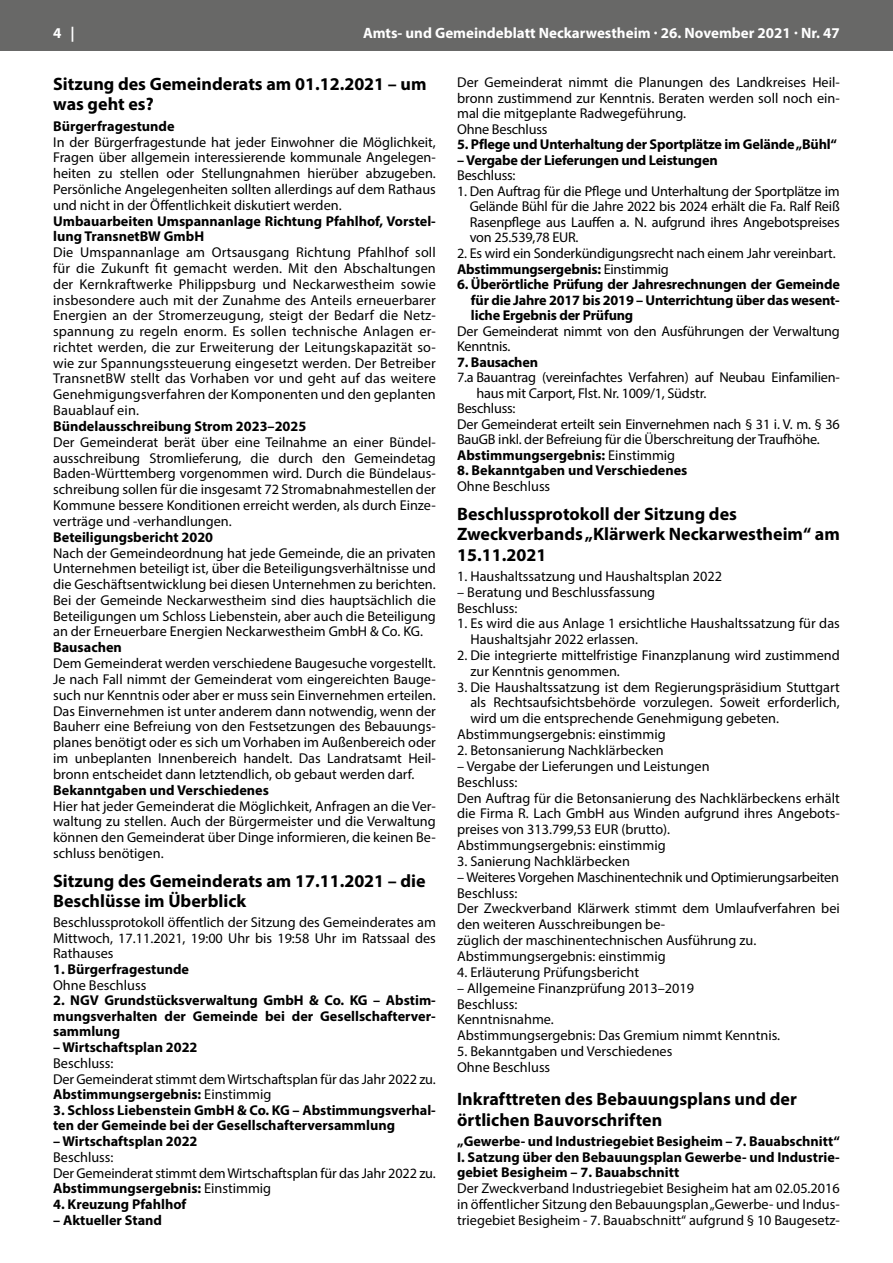
<style>
.page{position:relative;width:893px;height:1263px;background:#fff}
.page>*{position:absolute;margin:0;border:0;box-sizing:border-box;transform-origin:0 0}
.t1{font:700 18px/20.2px "Myriad Pro";color:#000}
.t2{font:700 15px "Myriad Pro";color:#fff}
.t3{font:14.25px/15.8px "Myriad Pro";color:#000}
.t4{font:700 14.25px/15.5px "Myriad Pro";color:#000;text-align:justify}
.s1{font-weight:700}
.s2{font-weight:400}
</style>
<div class="page">
<div style="left:0;top:0;width:893px;height:51px;background:#686867"></div>
<p class="t2" style="left:53px;top:23px;width:23px">4 |</p>
<p class="t2" style="left:363px;top:23px;width:478px">Amts- und Gemeindeblatt Neckarwestheim · 26. November 2021 · Nr. 47</p>
<p class="t3" style="left:457px;top:74px;width:384px">Der Gemeinderat nimmt die Planungen des Landkreises Heil&shy;bronn zustimmend zur Kenntnis. Beraten werden soll noch ein&shy;mal die mitgeplante Radwegeführung.<br>Ohne Beschluss</p>
<p class="t4" style="left:457px;top:136px;width:381px">5. Pflege und Unterhaltung der Sportplätze im Gelände „Bühl“</p>
<p class="t4" style="left:457px;top:152px;width:262px">– Vergabe der Lieferungen und Leistungen</p>
<p class="t3" style="left:457px;top:168px;width:60px">Beschluss:</p>
<p class="t3" style="left:470px;top:183px;width:372px;text-align:justify;text-indent:-13px">1. Den Auftrag für die Pflege und Unterhaltung der Sportplätze im Gelände Bühl für die Jahre 2022 bis 2024 erhält die Fa. Ralf Reiß Rasenpflege aus Lauffen a. N. aufgrund ihres Angebotspreises von 25.539,78 EUR.</p>
<p class="t3" style="left:457px;top:245px;width:380px">2. Es wird ein Sonderkündigungsrecht nach einem Jahr vereinbart.<br><span class="s1">Abstimmungsergebnis:</span> Einstimmig</p>
<p class="t4" style="left:471px;top:276px;width:370px;text-indent:-14px">6. Überörtliche Prüfung der Jahresrechnungen der Gemeinde für die Jahre 2017 bis 2019 – Unterrichtung über das wesent&shy;liche Ergebnis der Prüfung</p>
<p class="t3" style="left:457px;top:323px;width:384px">Der Gemeinderat nimmt von den Ausführungen der Verwaltung<br>Kenntnis.</p>
<p class="t4" style="left:457px;top:354px;width:82px">7. Bausachen</p>
<p class="t3" style="left:457px;top:369px;width:384px">7.a Bauantrag (vereinfachtes Verfahren) auf Neubau Einfamilien-</p>
<p class="t3" style="left:476px;top:385px;width:231px">haus mit Carport, Flst. Nr. 1009/1, Südstr.</p>
<p class="t3" style="left:457px;top:400px;width:60px">Beschluss:</p>
<p class="t3" style="left:457px;top:416px;width:384px">Der Gemeinderat erteilt sein Einvernehmen nach § 31 i. V. m. § 36</p>
<p class="t3" style="left:457px;top:431px;width:364px">BauGB inkl. der Befreiung für die Überschreitung der Traufhöhe.</p>
<p class="t4" style="left:457px;top:447px;width:220px">Abstimmungsergebnis: <span class="s2">Einstimmig</span></p>
<p class="t4" style="left:457px;top:462px;width:232px">8. Bekanntgaben und Verschiedenes</p>
<p class="t3" style="left:457px;top:478px;width:95px">Ohne Beschluss</p>
<p class="t1" style="left:457px;top:503px;width:384px">Beschlussprotokoll der Sitzung des<br>Zweckverbands „Klärwerk Neckarwestheim“ am<br>15.11.2021</p>
<p class="t3" style="left:457px;top:568px;width:266px">1. Haushaltssatzung und Haushaltsplan 2022</p>
<p class="t3" style="left:457px;top:584px;width:200px">– Beratung und Beschlussfassung<br>Beschluss:</p>
<p class="t3" style="left:470px;top:616px;width:371px;text-indent:-13px">1. Es wird die aus Anlage 1 ersichtliche Haushaltssatzung für das<br>Haushaltsjahr 2022 erlassen.</p>
<p class="t3" style="left:470px;top:647px;width:371px;text-indent:-13px">2. Die integrierte mittelfristige Finanzplanung wird zustimmend zur Kenntnis genommen.</p>
<p class="t3" style="left:457px;top:679px;width:384px">3. Die Haushaltssatzung ist dem Regierungspräsidium Stuttgart</p>
<p class="t3" style="left:470px;top:694px;width:371px">als Rechtsaufsichtsbehörde vorzulegen. Soweit erforderlich,</p>
<p class="t3" style="left:470px;top:710px;width:310px">wird um die entsprechende Genehmigung gebeten.</p>
<p class="t3" style="left:457px;top:726px;width:210px">Abstimmungsergebnis: einstimmig</p>
<p class="t3" style="left:457px;top:742px;width:208px">2. Betonsanierung Nachklärbecken</p>
<p class="t3" style="left:457px;top:758px;width:384px">– Vergabe der Lieferungen und Leistungen<br>Beschluss:<br>Den Auftrag für die Betonsanierung des Nachklärbeckens erhält die Firma R. Lach GmbH aus Winden aufgrund ihres Angebots&shy;preises von 313.799,53 EUR (brutto).<br>Abstimmungsergebnis: einstimmig</p>
<p class="t3" style="left:457px;top:853px;width:174px">3. Sanierung Nachklärbecken</p>
<p class="t3" style="left:457px;top:869px;width:384px">– Weiteres Vorgehen Maschinentechnik und Optimierungsarbeiten Beschluss:<br>Der Zweckverband Klärwerk stimmt dem Umlaufverfahren bei den weiteren Ausschreibungen be-<br>züglich der maschinentechnischen Ausführung zu.<br>Abstimmungsergebnis: einstimmig</p>
<p class="t3" style="left:457px;top:964px;width:183px">4. Erläuterung Prüfungsbericht</p>
<p class="t3" style="left:457px;top:980px;width:324px">– Allgemeine Finanzprüfung 2013–2019<br>Beschluss:<br>Kenntnisnahme.<br>Abstimmungsergebnis: Das Gremium nimmt Kenntnis.</p>
<p class="t3" style="left:457px;top:1043px;width:217px">5. Bekanntgaben und Verschiedenes<br>Ohne Beschluss</p>
<p class="t1" style="left:457px;top:1088px;width:341px">Inkrafttreten des Bebauungsplans und der örtlichen Bauvorschriften</p>
<p class="t4" style="left:457px;top:1132px;width:384px">„Gewerbe- und Industriegebiet Besigheim – 7. Bauabschnitt“ I. Satzung über den Bebauungsplan Gewerbe- und Industrie&shy;gebiet Besigheim – 7. Bauabschnitt</p>
<p class="t3" style="left:457px;top:1180px;width:384px;text-align:justify">Der Zweckverband Industriegebiet Besigheim hat am 02.05.2016 in öffentlicher Sitzung den Bebauungsplan „Gewerbe- und Indus&shy;triegebiet Besigheim - 7. Bauabschnitt“ aufgrund § 10 Baugesetz-</p>
<p class="t1" style="left:53px;top:73px;width:375px">Sitzung des Gemeinderats am 01.12.2021 – um was geht es?</p>
<p class="t4" style="left:53px;top:118px;width:123px">Bürgerfragestunde</p>
<p class="t3" style="left:53px;top:134px;width:384px;text-align:justify">In der Bürgerfragestunde hat jeder Einwohner die Möglichkeit, Fragen über allgemein interessierende kommunale Angelegen&shy;heiten zu stellen oder Stellungnahmen hierüber abzugeben.<br>Persönliche Angelegenheiten sollten allerdings auf dem Rathaus und nicht in der Öffentlichkeit diskutiert werden.</p>
<p class="t4" style="left:53px;top:212px;width:384px">Umbauarbeiten Umspannanlage Richtung Pfahlhof, Vorstel&shy;lung TransnetBW GmbH</p>
<p class="t3" style="left:53px;top:244px;width:384px;text-align:justify">Die Umspannanlage am Ortsausgang Richtung Pfahlhof soll für die Zukunft fit gemacht werden. Mit den Abschaltungen der Kernkraftwerke Philippsburg und Neckarwestheim sowie insbesondere auch mit der Zunahme des Anteils erneuerbarer Energien an der Stromerzeugung, steigt der Bedarf die Netz&shy;spannung zu regeln enorm. Es sollen technische Anlagen er&shy;richtet werden, die zur Erweiterung der Leitungskapazität so&shy;wie zur Spannungssteuerung eingesetzt werden. Der Betreiber TransnetBW stellt das Vorhaben vor und geht auf das weitere Genehmigungsverfahren der Komponenten und den geplanten Bauablauf ein.</p>
<p class="t4" style="left:53px;top:418px;width:255px">Bündelausschreibung Strom 2023–2025</p>
<p class="t3" style="left:53px;top:434px;width:384px;text-align:justify">Der Gemeinderat berät über eine Teilnahme an einer Bündel&shy;ausschreibung Stromlieferung, die durch den Gemeindetag Baden-Württemberg vorgenommen wird. Durch die Bündelaus&shy;schreibung sollen für die insgesamt 72 Stromabnahmestellen der Kommune bessere Konditionen erreicht werden, als durch Einze&shy;verträge und -verhandlungen.</p>
<p class="t4" style="left:53px;top:529px;width:161px">Beteiligungsbericht 2020</p>
<p class="t3" style="left:53px;top:545px;width:384px;text-align:justify">Nach der Gemeindeordnung hat jede Gemeinde, die an privaten Unternehmen beteiligt ist, über die Beteiligungsverhältnisse und die Geschäftsentwicklung bei diesen Unternehmen zu berichten.<br>Bei der Gemeinde Neckarwestheim sind dies hauptsächlich die Beteiligungen um Schloss Liebenstein, aber auch die Beteiligung an der Erneuerbare Energien Neckarwestheim GmbH &amp; Co. KG.</p>
<p class="t4" style="left:53px;top:639px;width:70px">Bausachen</p>
<p class="t3" style="left:53px;top:655px;width:384px;text-align:justify">Dem Gemeinderat werden verschiedene Baugesuche vorgestellt.<br>Je nach Fall nimmt der Gemeinderat vom eingereichten Bauge&shy;such nur Kenntnis oder aber er muss sein Einvernehmen erteilen.<br>Das Einvernehmen ist unter anderem dann notwendig, wenn der Bauherr eine Befreiung von den Festsetzungen des Bebauungs&shy;planes benötigt oder es sich um Vorhaben im Außenbereich oder im unbeplanten Innenbereich handelt. Das Landratsamt Heil&shy;bronn entscheidet dann letztendlich, ob gebaut werden darf.</p>
<p class="t4" style="left:53px;top:782px;width:217px">Bekanntgaben und Verschiedenes</p>
<p class="t3" style="left:53px;top:798px;width:384px;text-align:justify">Hier hat jeder Gemeinderat die Möglichkeit, Anfragen an die Ver&shy;waltung zu stellen. Auch der Bürgermeister und die Verwaltung können den Gemeinderat über Dinge informieren, die keinen Be&shy;schluss benötigen.</p>
<p class="t1" style="left:53px;top:870px;width:374px">Sitzung des Gemeinderats am 17.11.2021 – die<br>Beschlüsse im Überblick</p>
<p class="t3" style="left:53px;top:915px;width:384px;text-align:justify">Beschlussprotokoll öffentlich der Sitzung des Gemeinderates am Mittwoch, 17.11.2021, 19:00 Uhr bis 19:58 Uhr im Ratssaal des Rathauses</p>
<p class="t4" style="left:53px;top:961px;width:137px">1. Bürgerfragestunde</p>
<p class="t3" style="left:53px;top:977px;width:95px">Ohne Beschluss</p>
<p class="t4" style="left:53px;top:992px;width:384px">2. NGV Grundstücksverwaltung GmbH &amp; Co. KG – Abstim&shy;mungsverhalten der Gemeinde bei der Gesellschafterver&shy;sammlung</p>
<p class="t4" style="left:53px;top:1039px;width:146px">– Wirtschaftsplan 2022</p>
<p class="t3" style="left:53px;top:1055px;width:384px">Beschluss:<br>Der Gemeinderat stimmt dem Wirtschaftsplan für das Jahr 2022 zu.<br><span class="s1">Abstimmungsergebnis:</span> Einstimmig</p>
<p class="t4" style="left:53px;top:1102px;width:384px">3. Schloss Liebenstein GmbH &amp; Co. KG – Abstimmungsverhal&shy;ten der Gemeinde bei der Gesellschafterversammlung</p>
<p class="t4" style="left:53px;top:1133px;width:146px">– Wirtschaftsplan 2022</p>
<p class="t3" style="left:53px;top:1149px;width:384px">Beschluss:<br>Der Gemeinderat stimmt dem Wirtschaftsplan für das Jahr 2022 zu.<br><span class="s1">Abstimmungsergebnis:</span> Einstimmig</p>
<p class="t4" style="left:53px;top:1196px;width:135px">4. Kreuzung Pfahlhof</p>
<p class="t4" style="left:53px;top:1212px;width:110px">– Aktueller Stand</p>
</div>
